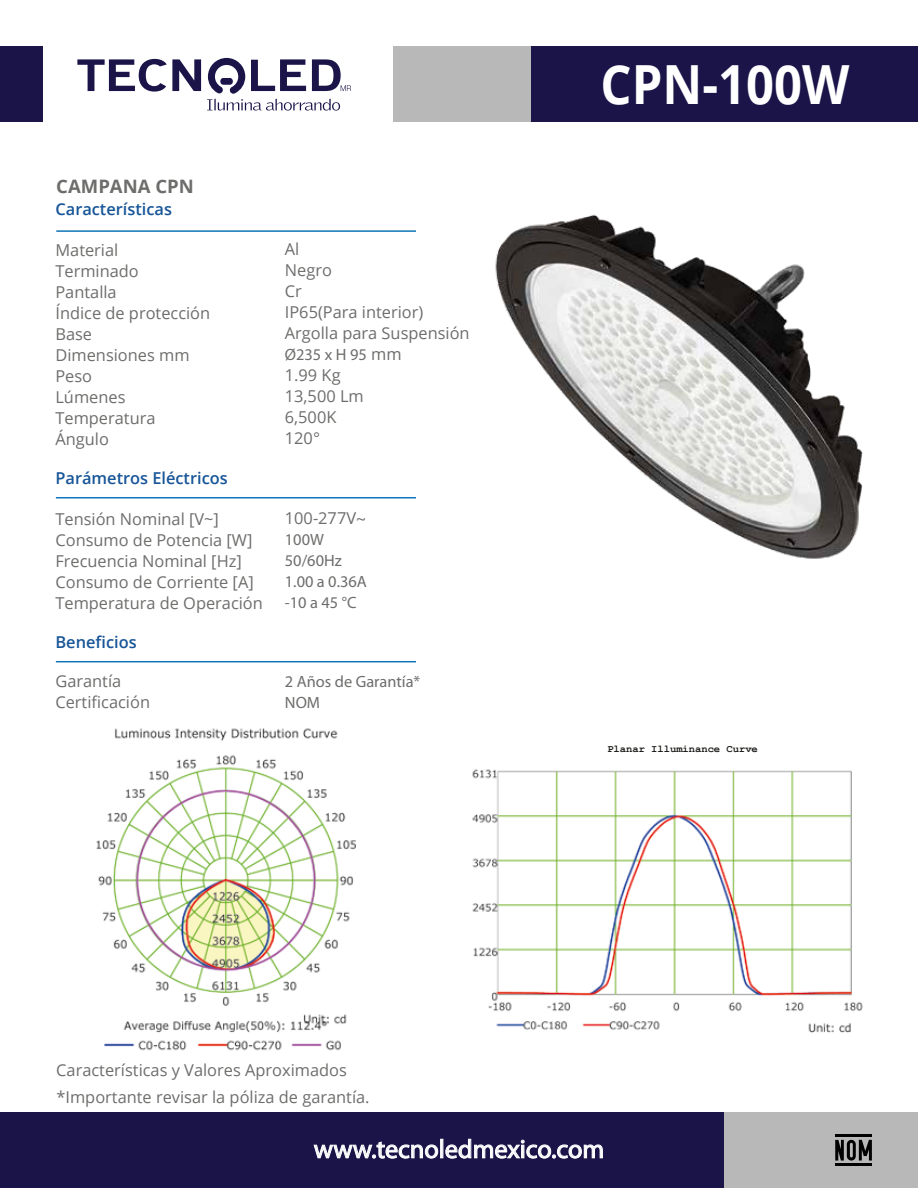
<style>
.page{position:relative;width:918px;height:1188px;background:#fff}
.page>*{position:absolute;margin:0;border:0;box-sizing:border-box;transform-origin:0 0}
.t1{font:700 54px "Open Sans";color:#fff;scale:.91 1}
.t2{font:26.1px "Myriad Pro";color:#fff}
.t3{font:700 18.6px "Open Sans";color:#6d6d6c}
.t4{font:16.35px/21px "Open Sans";color:#6d6d6c}
.t5{font:16.35px/21px "Myriad Pro";color:#6d6d6c}
.t6{font:600 16.35px "Open Sans";color:#175598}
.t7{font:700 10.5px "Courier New";color:#1d1d1b}
.s1{font-family:"Open Sans"}
.s2{font-family:"Myriad Pro"}
</style>
<div class="page">
<hr style="left:56px;top:230px;width:360px;height:2px;background:#1074ba">
<hr style="left:56px;top:497px;width:360px;height:1px;background:#1074ba">
<hr style="left:56px;top:661px;width:360px;height:1px;background:#1074ba">
<svg style="left:77px;top:59px;width:124px;height:33px"></svg>
<svg style="left:207px;top:58px;width:144px;height:53px"></svg>
<div style="left:0;top:47px;width:43px;height:75px;background:#1a1449"></div>
<div style="left:393px;top:47px;width:139px;height:75px;background:#b9b8b8"></div>
<div style="left:532px;top:47px;width:386px;height:75px;background:#1a1449"></div>
<div style="left:0;top:1112px;width:724px;height:76px;background:#1a1449"></div>
<div style="left:724px;top:1112px;width:194px;height:76px;background:#b9b8b8"></div>
<svg style="left:314px;top:1142px;width:124px;height:17px"></svg>
<div style="left:440px;top:1139px;width:3px;height:19px;border:1px solid #fff"></div>
<svg style="left:446px;top:1139px;width:157px;height:20px"></svg>
<hr style="left:835px;top:1163px;width:37px;height:3px;background:#010101">
<svg style="left:835px;top:1140px;width:37px;height:21px"></svg>
<hr style="left:835px;top:1134px;width:37px;height:3px;background:#010101">
<img style="left:495px;top:214px;width:368px;height:345px">
<img style="left:96px;top:728px;width:767px;height:323px">
<p class="t3" style="left:56px;top:173px;width:139px">CAMPANA CPN</p>
<p class="t6" style="left:55px;top:198px;width:118px">Características</p>
<p class="t4" style="left:55px;top:239px;width:156px">Material<br>Terminado<br>Pantalla<br>Índice de protección<br>Base<br>Dimensiones mm<br>Peso<br>Lúmenes<br>Temperatura<br>Ángulo</p>
<p class="t6" style="left:55px;top:467px;width:174px">Parámetros Eléctricos</p>
<p class="t4" style="left:55px;top:508px;width:209px">Tensión Nominal [V~]<br>Consumo de Potencia [W]<br>Frecuencia Nominal [Hz]<br>Consumo de Corriente [A]<br>Temperatura de Operación</p>
<p class="t6" style="left:55px;top:631px;width:83px">Beneficios</p>
<p class="t4" style="left:55px;top:670px;width:96px">Garantía<br>Certificación</p>
<p class="t4" style="left:285px;top:238px;width:186px">Al<br>Negro<br>Cr<br>IP65(Para interior)<br>Argolla para Suspensión</p>
<p class="t5" style="left:285px;top:344px;width:118px">Ø235 x H 95 <span class="s1">mm</span></p>
<p class="t4" style="left:285px;top:364px;width:80px">1.99 Kg<br>13,500 Lm<br>6,500K<br>120°</p>
<p class="t4" style="left:285px;top:507px;width:82px">100-277V<span class="s2">~</span></p>
<p class="t5" style="left:285px;top:528px;width:84px">100W<br>50/60Hz<br>1.00 a 0.36A -10 a 45 °C</p>
<p class="t5" style="left:285px;top:671px;width:137px">2 Años de Garantía*<br>NOM</p>
<p class="t4" style="left:56px;top:1056px;width:315px;line-height:27.3px">Características y Valores Aproximados *Importante revisar la póliza de garantía.</p>
<h1 class="t1" style="left:601px;top:46px;width:275px">CPN-100W</h1>
<p class="t7" style="left:607px;top:742px;width:152px">Planar Illuminance Curve</p>
<h2 class="t2" style="left:314px;top:1133px;width:292px">www.tecnoledmexico.com</h2>
</div>
